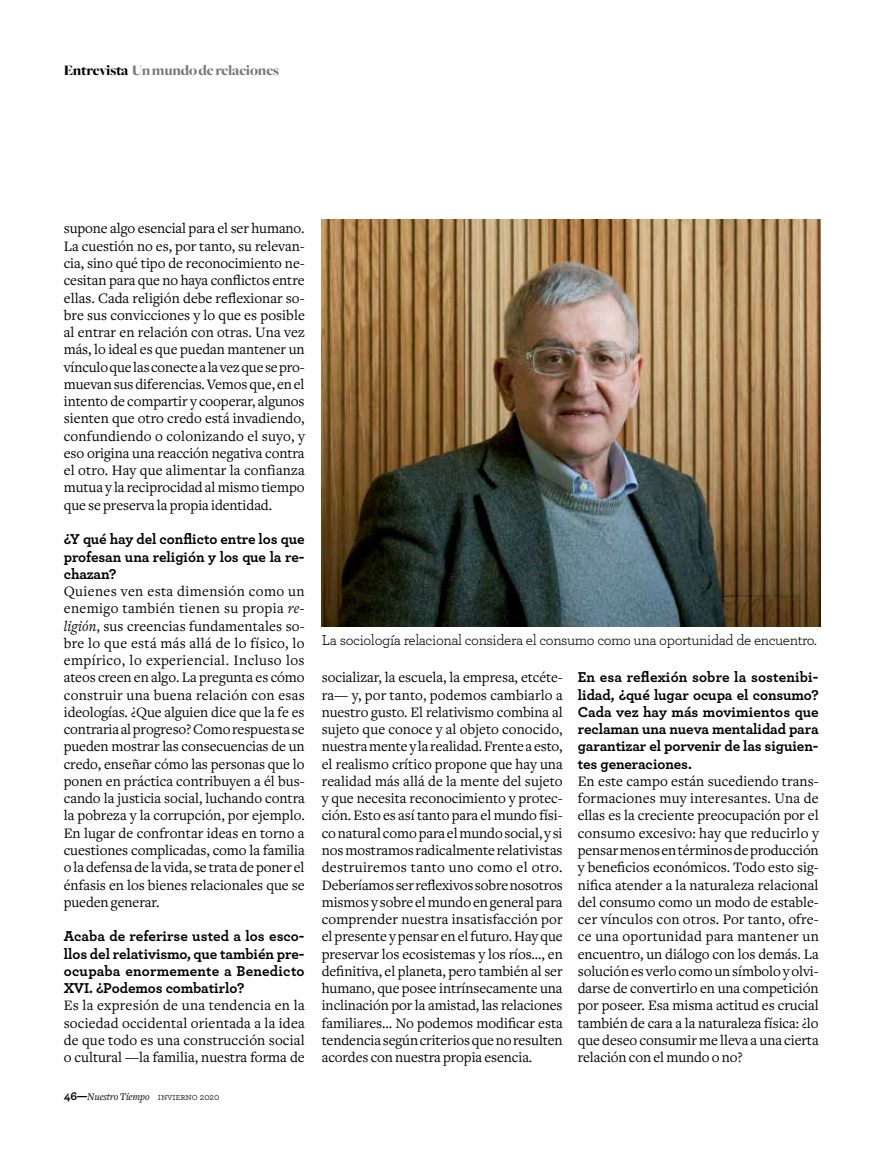
<style>
.page{position:relative;width:893px;height:1149px;background:#fff}
.page>*{position:absolute;margin:0;border:0;box-sizing:border-box;transform-origin:0 0}
.t1{font:15px/17.2px "Freight Text";letter-spacing:-.005em;color:#000;text-align:justify}
.t2{font:700 15px/17.2px "Archer";letter-spacing:-.005em;color:#000;text-align:justify}
.t3{font:15px "Archer";letter-spacing:-.025em;color:#000}
.t4{font:900 15px "Freight Big";letter-spacing:-.01em;color:#77787b}
.t5{font:italic 10.5px "Freight Text";letter-spacing:-.01em;color:#000}
.s1{color:#000}
.s2{font-style:italic}
.s3{font-family:"Archer";font-weight:700;font-style:normal;font-size:12px}
.s4{font-family:"Archer Book SC";font-style:normal;font-size:9.75px}
.s5{font-family:"Archer";font-style:normal;font-size:9.75px}
</style>
<div class="page">
<img style="left:322px;top:219px;width:499px;height:407px">
<p class="t4" style="left:64px;top:62px;width:217px"><span class="s1">Entrevista</span> Un mundo de relaciones</p>
<p class="t1" style="left:64px;top:220px;width:243px">supone algo esencial para el ser humano.<br>La cuestión no es, por tanto, su relevan&shy;cia, sino qué tipo de reconocimiento ne&shy;cesitan para que no haya conflictos entre ellas. Cada religión debe reflexionar so&shy;bre sus convicciones y lo que es posible al entrar en relación con otras. Una vez más, lo ideal es que puedan mantener un vínculo que las conecte a la vez que se pro&shy;muevan sus diferencias. Vemos que, en el intento de compartir y cooperar, algunos sienten que otro credo está invadiendo, confundiendo o colonizando el suyo, y eso origina una reacción negativa contra el otro. Hay que alimentar la confianza mutua y la reciprocidad al mismo tiempo que se preserva la propia identidad.</p>
<p class="t2" style="left:64px;top:530px;width:242px">¿Y qué hay del conflicto entre los que profesan una religión y los que la re&shy;chazan?</p>
<p class="t1" style="left:64px;top:582px;width:243px">Quienes ven esta dimensión como un enemigo también tienen su propia <span class="s2">re&shy;ligión</span>, sus creencias fundamentales so&shy;bre lo que está más allá de lo físico, lo empírico, lo experiencial. Incluso los ateos creen en algo. La pregunta es cómo construir una buena relación con esas ideologías. ¿Que alguien dice que la fe es contraria al progreso? Como respuesta se pueden mostrar las consecuencias de un credo, enseñar cómo las personas que lo ponen en práctica contribuyen a él bus&shy;cando la justicia social, luchando contra la pobreza y la corrupción, por ejemplo.<br>En lugar de confrontar ideas en torno a cuestiones complicadas, como la familia o la defensa de la vida, se trata de poner el énfasis en los bienes relacionales que se pueden generar.</p>
<p class="t2" style="left:64px;top:927px;width:242px">Acaba de referirse usted a los esco&shy;llos del relativismo, que también pre&shy;ocupaba enormemente a Benedicto XVI. ¿Podemos combatirlo?</p>
<p class="t1" style="left:64px;top:996px;width:242px">Es la expresión de una tendencia en la sociedad occidental orientada a la idea de que todo es una construcción social o cultural —la familia, nuestra forma de</p>
<p class="t5" style="left:64px;top:1090px;width:157px"><span class="s3">46—</span>Nuestro Tiempo <span class="s4">invierno</span> <span class="s5">2020</span></p>
<p class="t3" style="left:322px;top:630px;width:497px">La sociología relacional considera el consumo como una oportunidad de encuentro.</p>
<p class="t1" style="left:322px;top:669px;width:243px">socializar, la escuela, la empresa, etcéte&shy;ra— y, por tanto, podemos cambiarlo a nuestro gusto. El relativismo combina al sujeto que conoce y al objeto conocido, nuestra mente y la realidad. Frente a esto, el realismo crítico propone que hay una realidad más allá de la mente del sujeto y que necesita reconocimiento y protec&shy;ción. Esto es así tanto para el mundo físi&shy;co natural como para el mundo social, y si nos mostramos radicalmente relativistas destruiremos tanto uno como el otro.<br>Deberíamos ser reflexivos sobre nosotros mismos y sobre el mundo en general para comprender nuestra insatisfacción por el presente y pensar en el futuro. Hay que preservar los ecosistemas y los ríos..., en definitiva, el planeta, pero también al ser humano, que posee intrínsecamente una inclinación por la amistad, las relaciones familiares... No podemos modificar esta tendencia según criterios que no resulten acordes con nuestra propia esencia.</p>
<p class="t2" style="left:578px;top:668px;width:242px">En esa reflexión sobre la sostenibi&shy;lidad, ¿qué lugar ocupa el consumo?<br>Cada vez hay más movimientos que reclaman una nueva mentalidad para garantizar el porvenir de las siguien&shy;tes generaciones.</p>
<p class="t1" style="left:578px;top:772px;width:243px">En este campo están sucediendo trans&shy;formaciones muy interesantes. Una de ellas es la creciente preocupación por el consumo excesivo: hay que reducirlo y pensar menos en términos de producción y beneficios económicos. Todo esto sig&shy;nifica atender a la naturaleza relacional del consumo como un modo de estable&shy;cer vínculos con otros. Por tanto, ofre&shy;ce una oportunidad para mantener un encuentro, un diálogo con los demás. La solución es verlo como un símbolo y olvi&shy;darse de convertirlo en una competición por poseer. Esa misma actitud es crucial también de cara a la naturaleza física: ¿lo que deseo consumir me lleva a una cierta relación con el mundo o no?</p>
</div>
